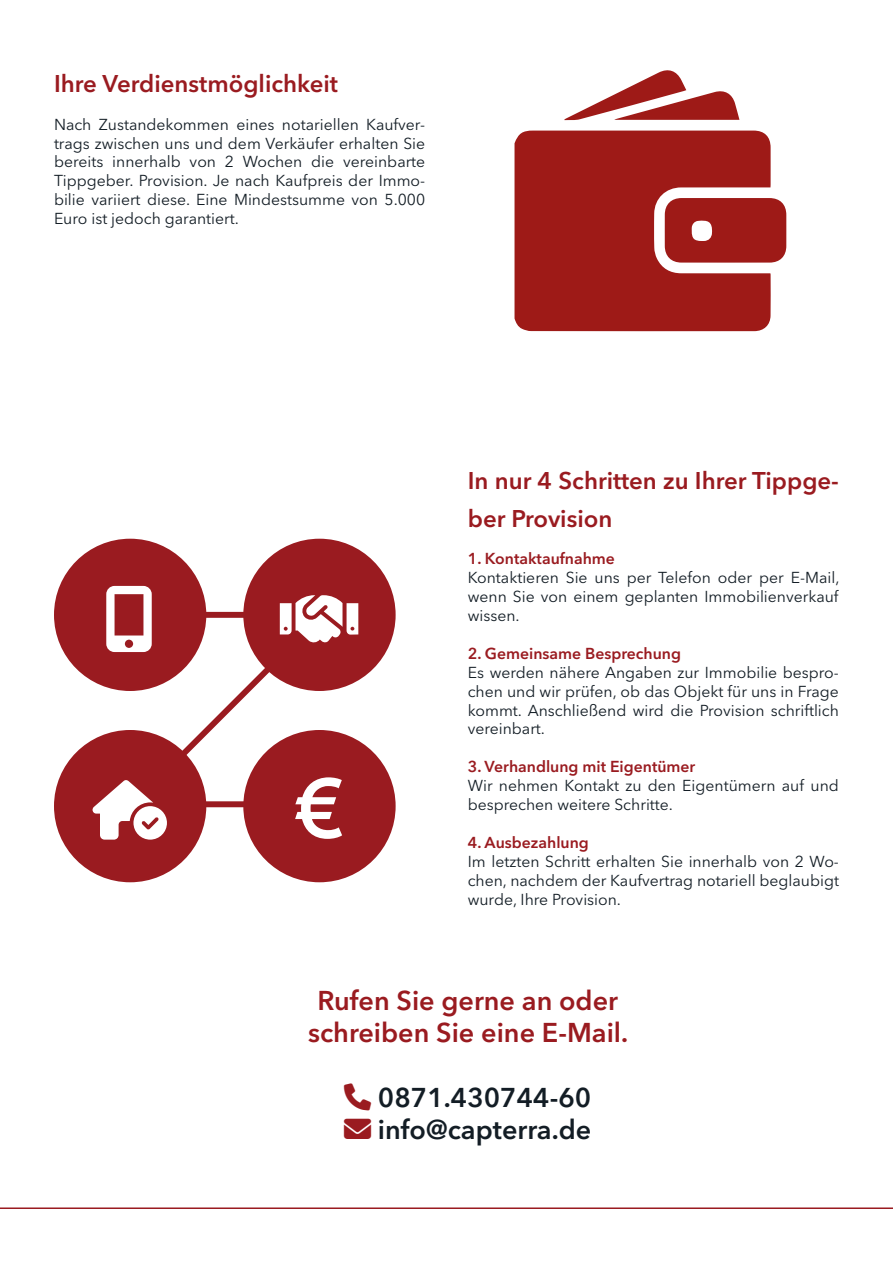
<style>
.page{position:relative;width:893px;height:1263px;background:#fff}
.page>*{position:absolute;margin:0;border:0;box-sizing:border-box;transform-origin:0 0}
.t1{font:600 82.65px "Avenir Next LT Pro";color:#fff}
.t2{font:600 27px/32.4px "Avenir Next LT Pro";color:#9a1b20;text-align:center}
.t3{font:600 27px "Avenir Next LT Pro";color:#131d25}
.t4{font:600 24px/37.8px "Avenir Next LT Pro";color:#9a1b20}
.t5{font:15.75px/18.9px "Avenir Next LT Pro";color:#131d25;text-align:justify}
.t6{font:600 15.75px "Avenir Next LT Pro";color:#9a1b20}
.s1{color:#9a1b20}
</style>
<div class="page">
<hr style="left:0;top:1207px;width:893px;height:2px;background:#9a1b20">
<svg style="left:514px;top:131px;width:257px;height:200px;background:#a42a27"></svg>
<svg style="left:665px;top:198px;width:121px;height:65px;background:#a52b28"></svg>
<svg style="left:564px;top:70px;width:175px;height:51px"></svg>
<div style="left:54px;top:539px;width:152px;height:152px;background:#9a1b20;border-radius:50%"></div>
<div style="left:243px;top:539px;width:153px;height:152px;background:#9a1b20;border-radius:50%"></div>
<div style="left:243px;top:730px;width:153px;height:152px;background:#9a1b20;border-radius:50%"></div>
<div style="left:54px;top:730px;width:152px;height:152px;background:#9a1b20;border-radius:50%"></div>
<svg style="left:93px;top:586px;width:265px;height:253px"></svg>
<h3 class="t4" style="left:54px;top:64px;width:286px">Ihre Verdienstmöglichkeit</h3>
<p class="t5" style="left:54px;top:115px;width:373px">Nach Zustandekommen eines notariellen Kaufver&shy;trags zwischen uns und dem Verkäufer erhalten Sie bereits innerhalb von 2 Wochen die vereinbarte Tippgeber. Provision. Je nach Kaufpreis der Immo&shy;bilie variiert diese. Eine Mindestsumme von 5.000<br>Euro ist jedoch garantiert.</p>
<h1 class="t1" style="left:294px;top:758px;width:52px">€</h1>
<h3 class="t4" style="left:468px;top:461px;width:373px">In nur 4 Schritten zu Ihrer Tippge&shy;ber Provision</h3>
<p class="t6" style="left:468px;top:549px;width:149px">1. Kontaktaufnahme</p>
<p class="t5" style="left:468px;top:568px;width:373px">Kontaktieren Sie uns per Telefon oder per E-Mail, wenn Sie von einem geplanten Immobilienverkauf wissen.</p>
<p class="t6" style="left:468px;top:644px;width:215px">2. Gemeinsame Besprechung</p>
<p class="t5" style="left:468px;top:663px;width:373px">Es werden nähere Angaben zur Immobilie bespro&shy;chen und wir prüfen, ob das Objekt für uns in Frage kommt. Anschließend wird die Provision schriftlich vereinbart.</p>
<p class="t6" style="left:468px;top:757px;width:229px">3. Verhandlung mit Eigentümer</p>
<p class="t5" style="left:468px;top:776px;width:373px">Wir nehmen Kontakt zu den Eigentümern auf und besprechen weitere Schritte.</p>
<p class="t6" style="left:468px;top:833px;width:123px">4. Ausbezahlung</p>
<p class="t5" style="left:468px;top:852px;width:373px">Im letzten Schritt erhalten Sie innerhalb von 2 Wo&shy;chen, nachdem der Kaufvertrag notariell beglaubigt wurde, Ihre Provision.</p>
<h2 class="t2" style="left:308px;top:984px;width:322px">Rufen Sie gerne an oder schreiben Sie eine E-Mail.</h2>
<h2 class="t3" style="left:344px;top:1081px;width:249px"><span class="s1">□■</span> 0871.430744-60</h2>
<h2 class="t3" style="left:344px;top:1114px;width:249px"><span class="s1">■❖●□</span> info@capterra.de</h2>
</div>
